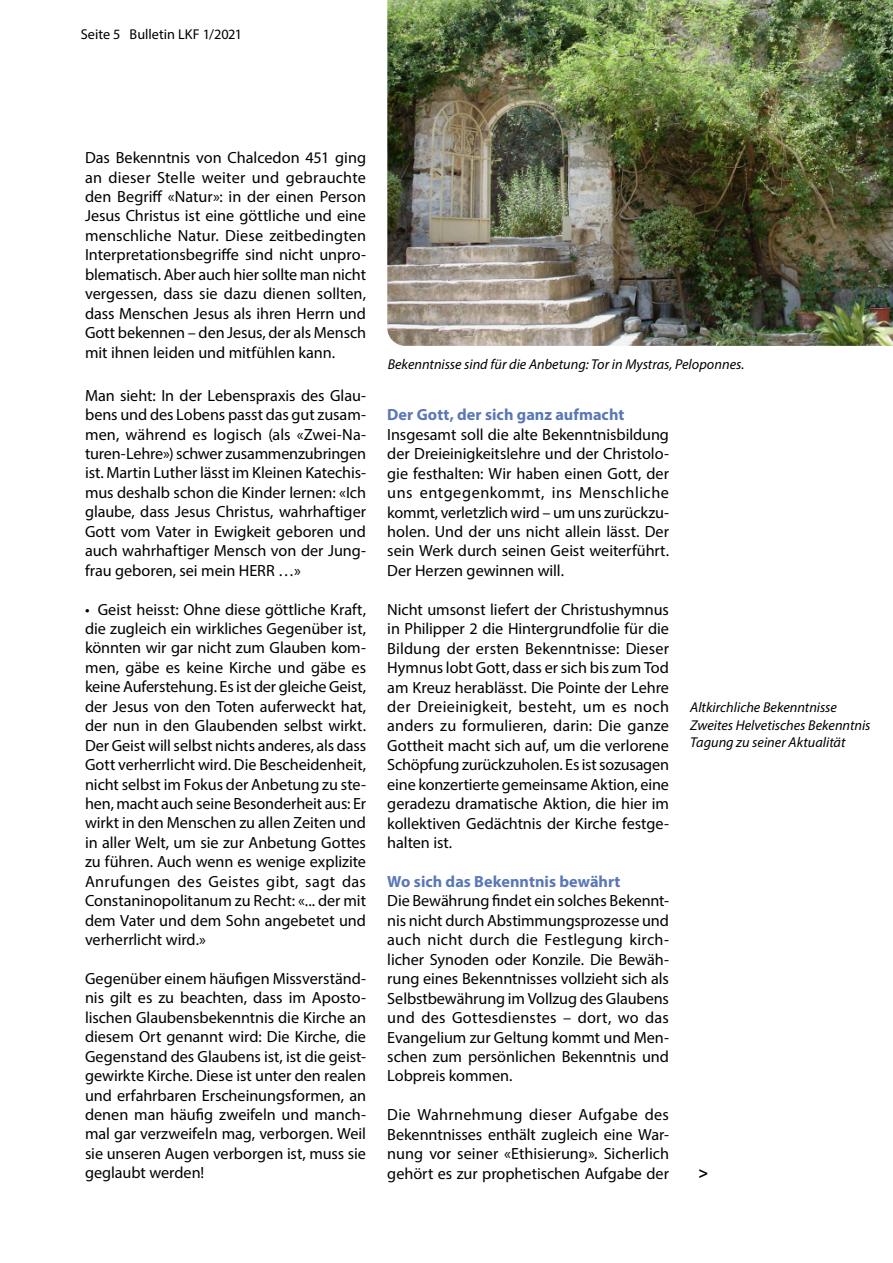
<style>
.page{position:relative;width:893px;height:1263px;background:#fff}
.page>*{position:absolute;margin:0;border:0;box-sizing:border-box;transform-origin:0 0}
.t1{font:700 16.5px "Myriad Pro";color:#000}
.t2{font:16.2px/19.5px "Myriad Pro";color:#000;text-align:justify}
.t3{font:700 16.2px "Myriad Pro";letter-spacing:.005em;color:#5a77b7}
.t4{font:italic 14.25px/17.2px "Myriad Pro";color:#000}
.t5{font:14.25px "Myriad Pro";color:#000}
</style>
<div class="page">
<img style="left:387px;top:0;width:506px;height:346px">
<p class="t5" style="left:81px;top:26px;width:163px">Seite 5 Bulletin LKF 1/2021</p>
<p class="t2" style="left:85px;top:148px;width:283px">Das Bekenntnis von Chalcedon 451 ging an dieser Stelle weiter und gebrauchte den Begriff «Natur»: in der einen Person Jesus Christus ist eine göttliche und eine menschliche Natur. Diese zeitbedingten Interpretationsbegriffe sind nicht unpro&shy;blematisch. Aber auch hier sollte man nicht vergessen, dass sie dazu dienen sollten, dass Menschen Jesus als ihren Herrn und Gott bekennen – den Jesus, der als Mensch mit ihnen leiden und mitfühlen kann.</p>
<p class="t2" style="left:85px;top:385px;width:283px">Man sieht: In der Lebenspraxis des Glau&shy;bens und des Lobens passt das gut zusam&shy;men, während es logisch (als «Zwei-Na&shy;turen-Lehre») schwer zusammenzubringen ist. Martin Luther lässt im Kleinen Katechis&shy;mus deshalb schon die Kinder lernen: «Ich glaube, dass Jesus Christus, wahrhaftiger Gott vom Vater in Ewigkeit geboren und auch wahrhaftiger Mensch von der Jung&shy;frau geboren, sei mein HERR …»</p>
<p class="t2" style="left:85px;top:599px;width:283px">• Geist heisst: Ohne diese göttliche Kraft, die zugleich ein wirkliches Gegenüber ist, könnten wir gar nicht zum Glauben kom&shy;men, gäbe es keine Kirche und gäbe es keine Auferstehung. Es ist der gleiche Geist, der Jesus von den Toten auferweckt hat, der nun in den Glaubenden selbst wirkt.<br>Der Geist will selbst nichts anderes, als dass Gott verherrlicht wird. Die Bescheidenheit, nicht selbst im Fokus der Anbetung zu ste&shy;hen, macht auch seine Besonderheit aus: Er wirkt in den Menschen zu allen Zeiten und in aller Welt, um sie zur Anbetung Gottes zu führen. Auch wenn es wenige explizite Anrufungen des Geistes gibt, sagt das Constaninopolitanum zu Recht: «... der mit dem Vater und dem Sohn angebetet und verherrlicht wird.»</p>
<p class="t2" style="left:85px;top:968px;width:283px">Gegenüber einem häufigen Missverständ&shy;nis gilt es zu beachten, dass im Aposto&shy;lischen Glaubensbekenntnis die Kirche an diesem Ort genannt wird: Die Kirche, die Gegenstand des Glaubens ist, ist die geist&shy;gewirkte Kirche. Diese ist unter den realen und erfahrbaren Erscheinungsformen, an denen man häufig zweifeln und manch&shy;mal gar verzweifeln mag, verborgen. Weil sie unseren Augen verborgen ist, muss sie geglaubt werden!</p>
<p class="t4" style="left:388px;top:356px;width:358px">Bekenntnisse sind für die Anbetung: Tor in Mystras, Peloponnes.</p>
<p class="t3" style="left:387px;top:404px;width:239px">Der Gott, der sich ganz aufmacht</p>
<p class="t2" style="left:387px;top:424px;width:283px">Insgesamt soll die alte Bekenntnisbildung der Dreieinigkeitslehre und der Christolo&shy;gie festhalten: Wir haben einen Gott, der uns entgegenkommt, ins Menschliche kommt, verletzlich wird – um uns zurückzu&shy;holen. Und der uns nicht allein lässt. Der sein Werk durch seinen Geist weiterführt.<br>Der Herzen gewinnen will.</p>
<p class="t2" style="left:387px;top:599px;width:283px">Nicht umsonst liefert der Christushymnus in Philipper 2 die Hintergrundfolie für die Bildung der ersten Bekenntnisse: Dieser Hymnus lobt Gott, dass er sich bis zum Tod am Kreuz herablässt. Die Pointe der Lehre der Dreieinigkeit, besteht, um es noch anders zu formulieren, darin: Die ganze Gottheit macht sich auf, um die verlorene Schöpfung zurückzuholen. Es ist sozusagen eine konzertierte gemeinsame Aktion, eine geradezu dramatische Aktion, die hier im kollektiven Gedächtnis der Kirche festge&shy;halten ist.</p>
<p class="t3" style="left:387px;top:871px;width:235px">Wo sich das Bekenntnis bewährt</p>
<p class="t2" style="left:387px;top:891px;width:283px">Die Bewährung findet ein solches Bekennt&shy;nis nicht durch Abstimmungsprozesse und auch nicht durch die Festlegung kirch&shy;licher Synoden oder Konzile. Die Bewäh&shy;rung eines Bekenntnisses vollzieht sich als Selbstbewährung im Vollzug des Glaubens und des Gottesdienstes – dort, wo das Evangelium zur Geltung kommt und Men&shy;schen zum persönlichen Bekenntnis und Lobpreis kommen.</p>
<p class="t2" style="left:387px;top:1105px;width:283px">Die Wahrnehmung dieser Aufgabe des Bekenntnisses enthält zugleich eine War&shy;nung vor seiner «Ethisierung». Sicherlich gehört es zur prophetischen Aufgabe der</p>
<p class="t4" style="left:690px;top:699px;width:182px">Altkirchliche Bekenntnisse<br>Zweites Helvetisches Bekenntnis<br>Tagung zu seiner Aktualität</p>
<p class="t1" style="left:698px;top:1161px;width:11px">&gt;</p>
</div>
